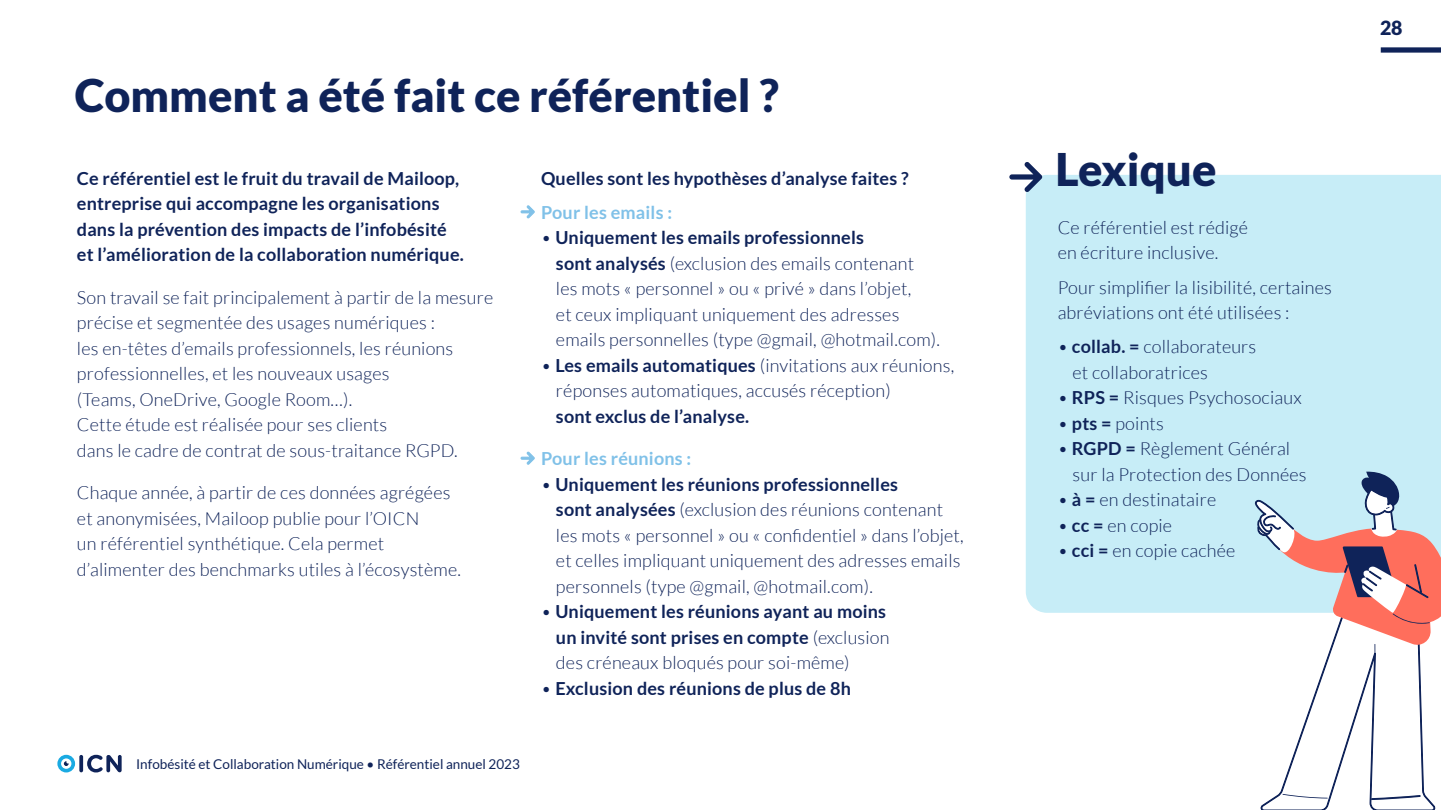
<style>
.page{position:relative;width:1441px;height:810px;background:#fff}
.page>*{position:absolute;margin:0;border:0;box-sizing:border-box;transform-origin:0 0}
.t1{font:900 45px "Lato";color:#0f2359}
.t2{font:900 19.5px "Lato";color:#0f2359}
.t3{font:300 18px/25.5px "Lato";letter-spacing:.01em;color:#0f2359}
.t4{font:700 18px/25.5px "Lato";letter-spacing:.01em;color:#0f2359}
.t5{font:700 18px "Lato";letter-spacing:.01em;color:#80c1e8}
.t6{font:13.5px "Lato";color:#0f2359}
.s1{font-weight:300}
.s2{font-weight:700}
</style>
<div class="page">
<div style="left:1380px;top:47px;width:60px;height:6px;background:#0f2359"></div>
<svg style="left:79px;top:755px;width:4px;height:17px"></svg>
<svg style="left:87px;top:755px;width:35px;height:17px"></svg>
<svg style="left:57px;top:755px;width:18px;height:17px"></svg>
<div style="left:1025px;top:175px;width:415px;height:438px;background:#c7edf7"></div>
<svg style="left:1009px;top:162px;width:33px;height:30px"></svg>
<svg style="left:520px;top:205px;width:15px;height:14px"></svg>
<svg style="left:520px;top:451px;width:15px;height:14px"></svg>
<svg style="left:1254px;top:471px;width:186px;height:339px"></svg>
<p class="t1" style="left:75px;top:69px;width:705px">Comment a été fait ce référentiel ?</p>
<p class="t4" style="left:77px;top:165px;width:388px">Ce référentiel est le fruit du travail de Mailoop, entreprise qui accompagne les organisations dans la prévention des impacts de l’infobésité et l’amélioration de la collaboration numérique.</p>
<p class="t3" style="left:77px;top:284px;width:418px">Son travail se fait principalement à partir de la mesure précise et segmentée des usages numériques :<br>les en-têtes d’emails professionnels, les réunions professionnelles, et les nouveaux usages<br>(Teams, OneDrive, Google Room…).</p>
<p class="t3" style="left:77px;top:412px;width:382px">Cette étude est réalisée pour ses clients<br>dans le cadre de contrat de sous-traitance RGPD.</p>
<p class="t3" style="left:77px;top:480px;width:385px">Chaque année, à partir de ces données agrégées et anonymisées, Mailoop publie pour l’OICN<br>un référentiel synthétique. Cela permet d’alimenter des benchmarks utiles à l’écosystème.</p>
<p class="t4" style="left:541px;top:165px;width:369px">Quelles sont les hypothèses d’analyse faites ?</p>
<p class="t5" style="left:541px;top:202px;width:133px">Pour les emails :</p>
<p class="t4" style="left:541px;top:225px;width:324px"><span class="s1">•</span> Uniquement les emails professionnels</p>
<p class="t3" style="left:556px;top:250px;width:385px"><span class="s2">sont analysés</span> (exclusion des emails contenant les mots « personnel » ou « privé » dans l’objet,<br>et ceux impliquant uniquement des adresses emails personnelles (type @gmail, @hotmail.com).</p>
<p class="t3" style="left:541px;top:352px;width:414px">• <span class="s2">Les emails automatiques</span> (invitations aux réunions,</p>
<p class="t3" style="left:556px;top:378px;width:336px">réponses automatiques, accusés réception) <span class="s2">sont exclus de l’analyse.</span></p>
<p class="t5" style="left:541px;top:448px;width:152px">Pour les réunions :</p>
<p class="t4" style="left:541px;top:471px;width:358px"><span class="s1">•</span> Uniquement les réunions professionnelles</p>
<p class="t3" style="left:556px;top:497px;width:409px"><span class="s2">sont analysées</span> (exclusion des réunions contenant les mots « personnel » ou « confidentiel » dans l’objet, et celles impliquant uniquement des adresses emails personnels (type @gmail, @hotmail.com).</p>
<p class="t4" style="left:541px;top:599px;width:346px"><span class="s1">•</span> Uniquement les réunions ayant au moins</p>
<p class="t3" style="left:556px;top:624px;width:335px"><span class="s2">un invité sont prises en compte</span> (exclusion des créneaux bloqués pour soi-même)</p>
<p class="t4" style="left:541px;top:675px;width:311px"><span class="s1">•</span> Exclusion des réunions de plus de 8h</p>
<p class="t6" style="left:136px;top:757px;width:385px">Infobésité et Collaboration Numérique • Référentiel annuel 2023</p>
<p class="t1" style="left:1055px;top:143px;width:162px">Lexique</p>
<p class="t3" style="left:1057px;top:215px;width:192px">Ce référentiel est rédigé en écriture inclusive.</p>
<p class="t3" style="left:1057px;top:274px;width:276px">Pour simplifier la lisibilité, certaines abréviations ont été utilisées :</p>
<p class="t3" style="left:1057px;top:334px;width:200px">• <span class="s2">collab. =</span> collaborateurs</p>
<p class="t3" style="left:1072px;top:359px;width:137px">et collaboratrices</p>
<p class="t3" style="left:1057px;top:385px;width:245px">• <span class="s2">RPS =</span> Risques Psychosociaux</p>
<p class="t3" style="left:1057px;top:410px;width:108px">• <span class="s2">pts =</span> points</p>
<p class="t3" style="left:1057px;top:436px;width:234px">• <span class="s2">RGPD =</span> Règlement Général</p>
<p class="t3" style="left:1072px;top:461px;width:235px">sur la Protection des Données</p>
<p class="t3" style="left:1057px;top:487px;width:160px">• <span class="s2">à =</span> en destinataire</p>
<p class="t3" style="left:1057px;top:512px;width:116px">• <span class="s2">cc =</span> en copie</p>
<p class="t3" style="left:1057px;top:538px;width:179px">• <span class="s2">cci =</span> en copie cachée</p>
<p class="t2" style="left:1379px;top:17px;width:24px">28</p>
</div>
